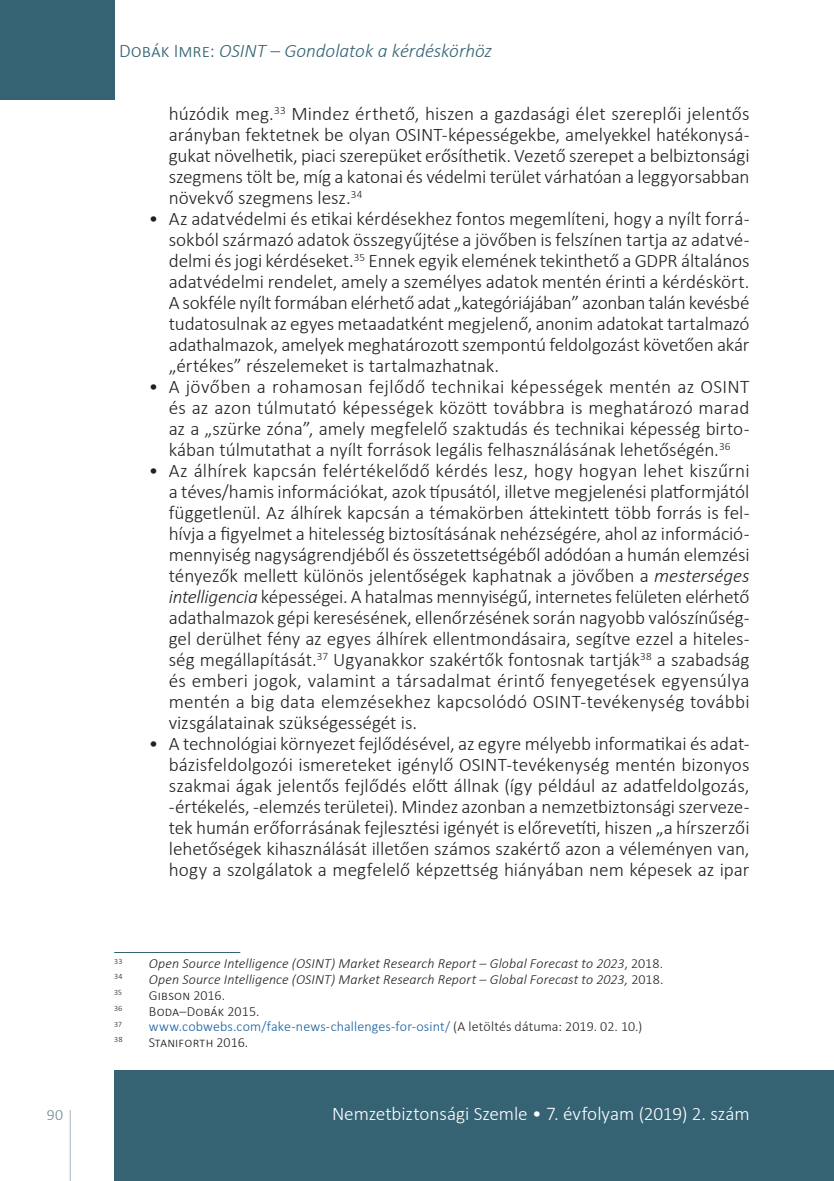
<style>
.page{position:relative;width:834px;height:1181px;background:#fff}
.page>*{position:absolute;margin:0;border:0;box-sizing:border-box;transform-origin:0 0}
.t1{font:300 19.25px/21px "Calibri";letter-spacing:-.005em;color:#231f20;text-align:justify}
.t2{font:300 19.25px "Calibri";letter-spacing:-.005em;color:#fff}
.t3{font:italic 300 19.25px "Calibri";letter-spacing:-.005em;color:#366374}
.t4{font:300 15.75px "Calibri";color:#6c8694}
.Footnote_text{font:italic 300 14px "Calibri";letter-spacing:.005em;color:#231f20}
.Footnote_text-2{font:300 14px "Calibri";letter-spacing:.005em;color:#175d9e}
.Footnote_text-3{font:300 14px "Calibri";letter-spacing:.01em;color:#231f20}
.Footnote_text-4{font:300 8.22px "Calibri";letter-spacing:.02em;color:#231f20}
.s1{font-style:normal}
.s2{font-style:italic}
.s3{color:#231f20}
</style>
<div class="page">
<svg style="left:69px;top:1110px;width:2px;height:71px"></svg>
<div style="left:114px;top:1070px;width:719px;height:111px;background:#366374"></div>
<div style="left:0;top:0;width:114px;height:99px;background:#366374"></div>
<hr style="left:114px;top:952px;width:126px;height:1px;background:#366374">
<p class="t3" style="left:119px;top:39px;width:374px"><span class="s1">Dobák Imre:</span> OSINT – Gondolatok a kérdéskörhöz</p>
<p class="t1" style="left:169px;top:103px;width:582px">húzódik meg.<sup>33</sup> Mindez érthető, hiszen a gazdasági élet szereplői jelentős arányban fektetnek be olyan OSINT-képességekbe, amelyekkel hatékonysá&shy;gukat növelhetik, piaci szerepüket erősíthetik. Vezető szerepet a belbiztonsági szegmens tölt be, míg a katonai és védelmi terület várhatóan a leggyorsabban növekvő szegmens lesz.<sup>34</sup></p>
<p class="t1" style="left:169px;top:208px;width:582px;text-indent:-20px">• Az adatvédelmi és etikai kérdésekhez fontos megemlíteni, hogy a nyílt forrá&shy;sokból származó adatok összegyűjtése a jövőben is felszínen tartja az adatvé&shy;delmi és jogi kérdéseket.<sup>35</sup> Ennek egyik elemének tekinthető a GDPR általános adatvédelmi rendelet, amely a személyes adatok mentén érinti a kérdéskört.<br>A sokféle nyílt formában elérhető adat „kategóriájában” azonban talán kevésbé tudatosulnak az egyes metaadatként megjelenő, anonim adatokat tartalmazó adathalmazok, amelyek meghatározott szempontú feldolgozást követően akár „értékes” részelemeket is tartalmazhatnak.</p>
<p class="t1" style="left:169px;top:376px;width:582px;text-indent:-20px">• A jövőben a rohamosan fejlődő technikai képességek mentén az OSINT és az azon túlmutató képességek között továbbra is meghatározó marad az a „szürke zóna”, amely megfelelő szaktudás és technikai képesség birto&shy;kában túlmutathat a nyílt források legális felhasználásának lehetőségén.<sup>36</sup></p>
<p class="t1" style="left:169px;top:460px;width:582px;text-indent:-20px">• Az álhírek kapcsán felértékelődő kérdés lesz, hogy hogyan lehet kiszűrni a téves/hamis információkat, azok típusától, illetve megjelenési platformjától függetlenül. Az álhírek kapcsán a témakörben áttekintett több forrás is fel&shy;hívja a figyelmet a hitelesség biztosításának nehézségére, ahol az információ&shy;mennyiség nagyságrendjéből és összetettségéből adódóan a humán elemzési tényezők mellett különös jelentőségek kaphatnak a jövőben a <span class="s2">mesterséges intelligencia</span> képességei. A hatalmas mennyiségű, internetes felületen elérhető adathalmazok gépi keresésének, ellenőrzésének során nagyobb valószínűség&shy;gel derülhet fény az egyes álhírek ellentmondásaira, segítve ezzel a hiteles&shy;ség megállapítását.<sup>37</sup> Ugyanakkor szakértők fontosnak tartják<sup>38</sup> a szabadság és emberi jogok, valamint a társadalmat érintő fenyegetések egyensúlya mentén a big data elemzésekhez kapcsolódó OSINT-tevékenység további vizsgálatainak szükségességét is.</p>
<p class="t1" style="left:169px;top:733px;width:582px;text-indent:-20px">• A technológiai környezet fejlődésével, az egyre mélyebb informatikai és adat&shy;bázisfeldolgozói ismereteket igénylő OSINT-tevékenység mentén bizonyos szakmai ágak jelentős fejlődés előtt állnak (így például az adatfeldolgozás, -értékelés, -elemzés területei). Mindez azonban a nemzetbiztonsági szerveze&shy;tek humán erőforrásának fejlesztési igényét is előrevetíti, hiszen „a hírszerzői lehetőségek kihasználását illetően számos szakértő azon a véleményen van, hogy a szolgálatok a megfelelő képzettség hiányában nem képesek az ipar</p>
<p class="Footnote_text-4" style="left:114px;top:955px;width:10px">33</p>
<p class="Footnote_text" style="left:149px;top:955px;width:515px">Open Source Intelligence (OSINT) Market Research Report – Global Forecast to 2023<span class="s1">, 2018.</span></p>
<p class="Footnote_text-4" style="left:114px;top:971px;width:10px">34</p>
<p class="Footnote_text" style="left:149px;top:970px;width:516px">Open Source Intelligence (OSINT) Market Research Report – Global Forecast to 2023, <span class="s1">2018.</span></p>
<p class="Footnote_text-4" style="left:114px;top:987px;width:10px">35</p>
<p class="Footnote_text-3" style="left:149px;top:986px;width:78px">Gibson 2016.</p>
<p class="Footnote_text-4" style="left:114px;top:1003px;width:10px">36</p>
<p class="Footnote_text-3" style="left:149px;top:1002px;width:112px">Boda–Dobák 2015.</p>
<p class="Footnote_text-4" style="left:114px;top:1018px;width:9px">37</p>
<p class="Footnote_text-2" style="left:149px;top:1018px;width:495px">www.cobwebs.com/fake-news-challenges-for-osint/ <span class="s3">(A letöltés dátuma: 2019. 02. 10.)</span></p>
<p class="Footnote_text-4" style="left:114px;top:1034px;width:10px">38</p>
<p class="Footnote_text-3" style="left:149px;top:1033px;width:101px">Staniforth 2016.</p>
<p class="t4" style="left:47px;top:1105px;width:18px">90</p>
<p class="t2" style="left:332px;top:1102px;width:419px">Nemzetbiztonsági Szemle • 7. évfolyam (2019) 2. szám</p>
</div>
